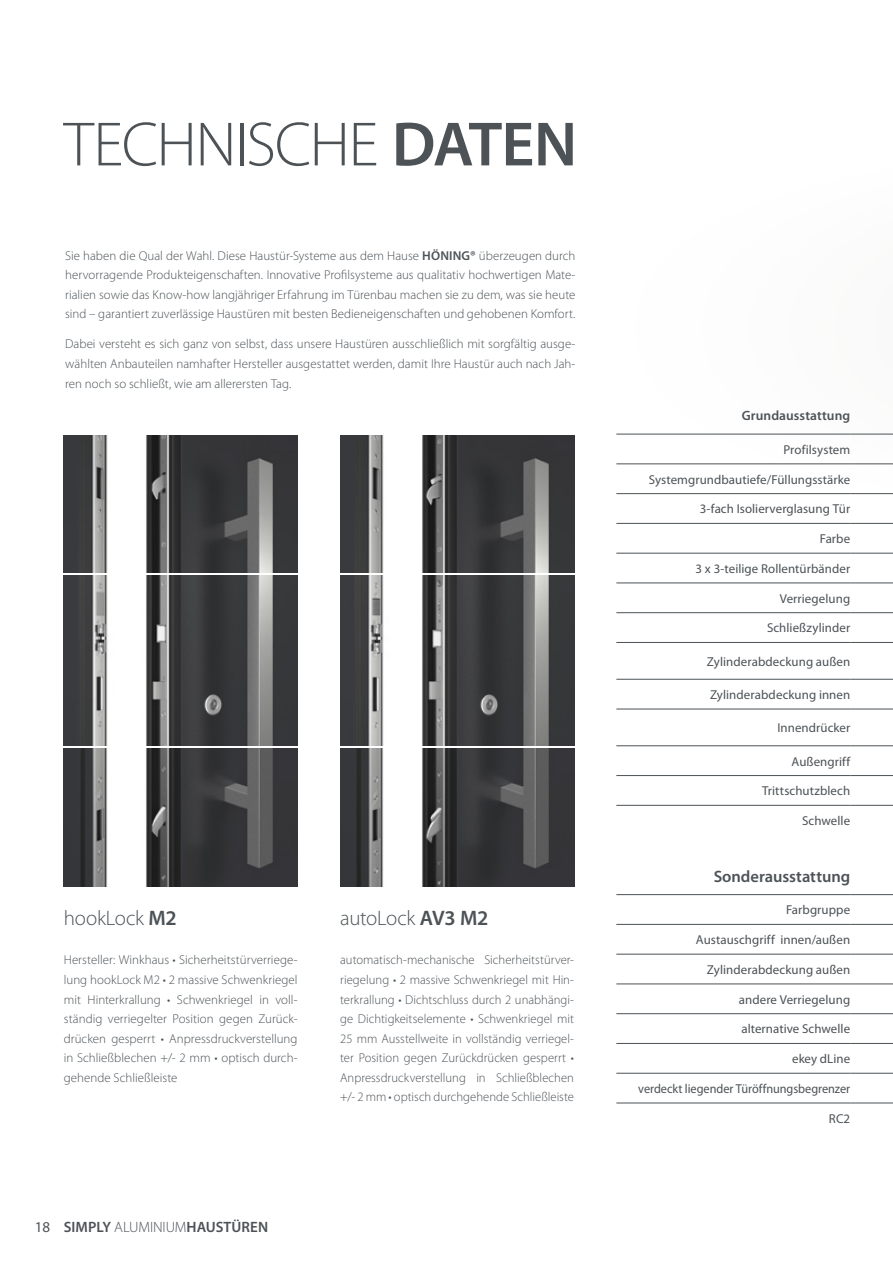
<style>
.page{position:relative;width:893px;height:1263px;background:#fff}
.page>*{position:absolute;margin:0;border:0;box-sizing:border-box;transform-origin:0 0}
.t1{font:300 63px "Myriad Pro";letter-spacing:-.025em;color:#4c5256}
.t2{font:300 21px "Myriad Pro";letter-spacing:-.01em;color:#4c5256}
.t3{font:600 16.5px "Myriad Pro";color:#4c5256}
.t4{font:600 15px "Myriad Pro";letter-spacing:.005em;color:#4c5256}
.t5{font:600 13.5px "Myriad Pro";letter-spacing:.005em;color:#4c5256}
.t6{font:300 12.9px/19.5px "Myriad Pro";color:#4c5256;text-align:justify}
.t7{font:12.9px "Myriad Pro";letter-spacing:.005em;color:#4c5256}
.t8{font:12.9px "Myriad Pro";letter-spacing:.005em;color:#4c5256;scale:.95 1}
.s1{font-weight:600}
.s2{font-weight:400}
.s3{font-weight:300}
</style>
<div class="page">
<svg style="left:561px;top:433px;width:332px;height:81px"></svg>
<img style="left:891px;top:433px;width:2px;height:14px">
<hr style="left:616px;top:894px;width:234px;height:1px;background:#4c5256">
<hr style="left:850px;top:894px;width:43px;height:1px;background:#4c5256">
<hr style="left:616px;top:924px;width:234px;height:1px;background:#4c5256">
<hr style="left:850px;top:924px;width:43px;height:1px;background:#4c5256">
<hr style="left:616px;top:954px;width:234px;height:1px;background:#4c5256">
<hr style="left:850px;top:954px;width:43px;height:1px;background:#4c5256">
<hr style="left:616px;top:984px;width:234px;height:1px;background:#4c5256">
<hr style="left:850px;top:984px;width:43px;height:1px;background:#4c5256">
<hr style="left:616px;top:1013px;width:234px;height:1px;background:#4c5256">
<hr style="left:850px;top:1013px;width:43px;height:1px;background:#4c5256">
<hr style="left:616px;top:1043px;width:234px;height:1px;background:#4c5256">
<hr style="left:850px;top:1043px;width:43px;height:1px;background:#4c5256">
<hr style="left:616px;top:1073px;width:234px;height:1px;background:#4c5256">
<hr style="left:850px;top:1073px;width:43px;height:1px;background:#4c5256">
<hr style="left:616px;top:1103px;width:234px;height:1px;background:#4c5256">
<hr style="left:850px;top:1103px;width:43px;height:1px;background:#4c5256">
<hr style="left:616px;top:434px;width:234px;height:1px;background:#4c5256">
<hr style="left:850px;top:434px;width:43px;height:1px;background:#4c5256">
<hr style="left:616px;top:464px;width:234px;height:1px;background:#4c5256">
<hr style="left:850px;top:464px;width:43px;height:1px;background:#4c5256">
<hr style="left:616px;top:493px;width:234px;height:1px;background:#4c5256">
<hr style="left:850px;top:493px;width:43px;height:1px;background:#4c5256">
<hr style="left:616px;top:523px;width:234px;height:1px;background:#4c5256">
<hr style="left:850px;top:523px;width:43px;height:1px;background:#4c5256">
<hr style="left:616px;top:553px;width:234px;height:1px;background:#4c5256">
<hr style="left:850px;top:553px;width:43px;height:1px;background:#4c5256">
<hr style="left:616px;top:583px;width:234px;height:1px;background:#4c5256">
<hr style="left:850px;top:583px;width:43px;height:1px;background:#4c5256">
<hr style="left:616px;top:612px;width:234px;height:1px;background:#4c5256">
<hr style="left:850px;top:612px;width:43px;height:1px;background:#4c5256">
<hr style="left:616px;top:642px;width:234px;height:1px;background:#4c5256">
<hr style="left:850px;top:642px;width:43px;height:1px;background:#4c5256">
<hr style="left:616px;top:679px;width:234px;height:1px;background:#4c5256">
<hr style="left:850px;top:679px;width:43px;height:1px;background:#4c5256">
<hr style="left:616px;top:709px;width:234px;height:1px;background:#4c5256">
<hr style="left:850px;top:709px;width:43px;height:1px;background:#4c5256">
<hr style="left:616px;top:745px;width:234px;height:1px;background:#4c5256">
<hr style="left:850px;top:745px;width:43px;height:1px;background:#4c5256">
<hr style="left:616px;top:775px;width:234px;height:1px;background:#4c5256">
<hr style="left:850px;top:775px;width:43px;height:1px;background:#4c5256">
<hr style="left:616px;top:805px;width:234px;height:1px;background:#4c5256">
<hr style="left:850px;top:805px;width:43px;height:1px;background:#4c5256">
<img style="left:64px;top:436px;width:234px;height:137px">
<img style="left:340px;top:436px;width:234px;height:137px">
<img style="left:64px;top:749px;width:234px;height:137px">
<img style="left:340px;top:749px;width:234px;height:137px">
<img style="left:64px;top:576px;width:234px;height:170px">
<img style="left:340px;top:576px;width:234px;height:170px">
<h1 class="t1" style="left:64px;top:106px;width:515px">TECHNISCHE <span class="s1">DATEN</span></h1>
<p class="t6" style="left:65px;top:245px;width:512px">Sie haben die Qual der Wahl. Diese Haustür-Systeme aus dem Hause <span class="s1">HÖNING®</span> überzeugen durch hervorragende Produkteigenschaften. Innovative Profilsysteme aus qualitativ hochwertigen Mate&shy;rialien sowie das Know-how langjähriger Erfahrung im Türenbau machen sie zu dem, was sie heute sind – garantiert zuverlässige Haustüren mit besten Bedieneigenschaften und gehobenen Komfort.</p>
<p class="t6" style="left:65px;top:334px;width:512px">Dabei versteht es sich ganz von selbst, dass unsere Haustüren ausschließlich mit sorgfältig ausge&shy;wählten Anbauteilen namhafter Hersteller ausgestattet werden, damit Ihre Haustür auch nach Jah&shy;ren noch so schließt, wie am allerersten Tag.</p>
<h2 class="t2" style="left:64px;top:905px;width:114px">hookLock <span class="s1">M2</span></h2>
<p class="t6" style="left:64px;top:950px;width:235px">Hersteller: Winkhaus • Sicherheitstürverriege&shy;lung hookLock M2 • 2 massive Schwenkriegel mit Hinterkrallung • Schwenkriegel in voll&shy;ständig verriegelter Position gegen Zurück&shy;drücken gesperrt • Anpressdruckverstellung in Schließblechen +/- 2 mm • optisch durch&shy;gehende Schließleiste</p>
<h2 class="t2" style="left:340px;top:905px;width:150px">autoLock <span class="s1">AV3 M2</span></h2>
<p class="t6" style="left:340px;top:950px;width:235px">automatisch-mechanische Sicherheitstürver&shy;riegelung • 2 massive Schwenkriegel mit Hin&shy;terkrallung • Dichtschluss durch 2 unabhängi&shy;ge Dichtigkeitselemente • Schwenkriegel mit 25 mm Ausstellweite in vollständig verriegel&shy;ter Position gegen Zurückdrücken gesperrt • Anpressdruckverstellung in Schließblechen +/- 2 mm • optisch durchgehende Schließleiste</p>
<p class="t4" style="left:35px;top:1217px;width:235px"><span class="s2">18</span> SIMPLY <span class="s3">ALUMINIUM</span>HAUSTÜREN</p>
<p class="t5" style="left:742px;top:407px;width:110px">Grundausstattung</p>
<p class="t7" style="left:783px;top:442px;width:68px">Profilsystem</p>
<p class="t7" style="left:649px;top:472px;width:203px">Systemgrundbautiefe/Füllungsstärke</p>
<p class="t7" style="left:700px;top:502px;width:152px">3-fach Isolierverglasung Tür</p>
<p class="t7" style="left:820px;top:532px;width:32px">Farbe</p>
<p class="t7" style="left:696px;top:561px;width:156px">3 x 3-teilige Rollentürbänder</p>
<p class="t7" style="left:780px;top:591px;width:72px">Verriegelung</p>
<p class="t7" style="left:767px;top:621px;width:85px">Schließzylinder</p>
<p class="t7" style="left:707px;top:654px;width:145px">Zylinderabdeckung außen</p>
<p class="t7" style="left:710px;top:688px;width:142px">Zylinderabdeckung innen</p>
<p class="t7" style="left:777px;top:721px;width:74px">Innendrücker</p>
<p class="t7" style="left:791px;top:754px;width:60px">Außengriff</p>
<p class="t7" style="left:762px;top:784px;width:90px">Trittschutzblech</p>
<p class="t7" style="left:802px;top:814px;width:50px">Schwelle</p>
<p class="t3" style="left:714px;top:866px;width:138px">Sonderausstattung</p>
<p class="t7" style="left:786px;top:903px;width:66px">Farbgruppe</p>
<p class="t7" style="left:696px;top:933px;width:156px">Austauschgriff innen/außen</p>
<p class="t7" style="left:707px;top:962px;width:145px">Zylinderabdeckung außen</p>
<p class="t7" style="left:739px;top:992px;width:113px">andere Verriegelung</p>
<p class="t7" style="left:741px;top:1022px;width:110px">alternative Schwelle</p>
<p class="t7" style="left:792px;top:1052px;width:60px">ekey dLine</p>
<p class="t8" style="left:638px;top:1081px;width:225px">verdeckt liegender Türöffnungsbegrenzer</p>
<p class="t7" style="left:829px;top:1111px;width:23px">RC2</p>
</div>
